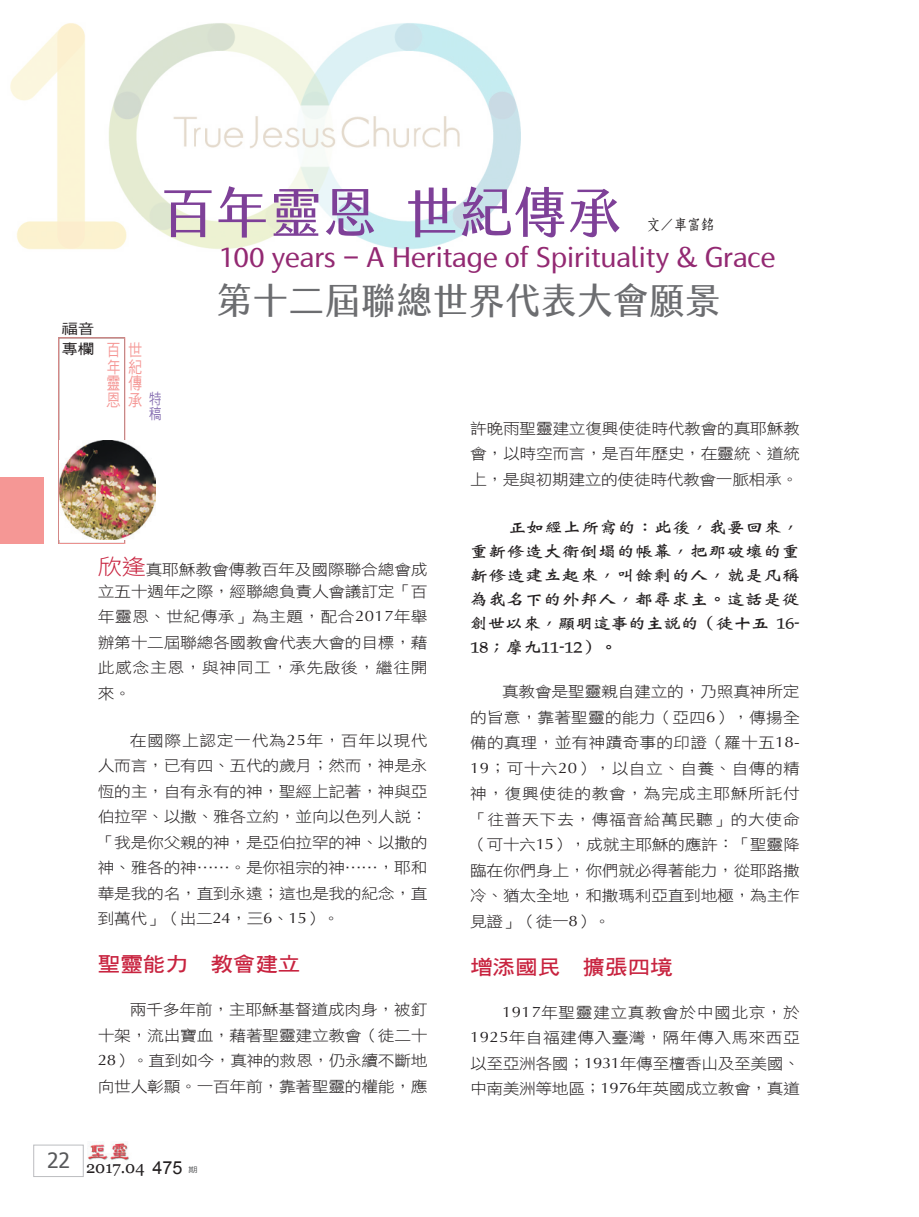
<style>
.page{position:relative;width:919px;height:1217px;background:#fff}
.page>*{position:absolute;margin:0;border:0;box-sizing:border-box;transform-origin:0 0}
.題目{font:54px "jf jinxuan fresh 2.1 Medium";color:#7e4098}
.題目-2{font:36px "jf jinxuan fresh 2.1 Medium";color:#6c6d70}
.t1{font:27px "jf jinxuan fresh 2.1 Medium";color:#932972}
.大標{font:20.25px "DF Hei W7 WIN BF";color:#c8233f;scale:1.11 1}
.t2{font:16.5px "Georgia";color:#231f20}
.t3{font:16.5px/16.5px "DF Hei W5 WIN BF";color:#f59795;text-align:justify;scale:.85 1}
.Normal經文{font:16.2px/24px "DF Wei Bei W7 WINP BF";letter-spacing:.02em;color:#231f20;text-align:justify;scale:1.11 1}
.Normal-小字{font:15.15px/25.5px "DF Hei W3 WIN BF";letter-spacing:-.02em;color:#231f20;text-align:justify;scale:1.11 1}
.作者{font:15px "DF Fang Song W6 WIN BF";color:#231f20;scale:.9 1}
.t4{font:15px "DF Hei W5 WIN BF";color:#8972b3;scale:.85 1}
.t5{font:14.1px/19.8px "DF Hei W5 WIN BF";color:#231f20;scale:1.18 1}
.t6{font:7.5px "DF Hei W5 WIN BF";color:#57585a;scale:1.25 1}
.s1{font-size:15px;color:#8972b3}
.s2{font-size:21.9px;color:#c8233f}
.s3{font-family:"Optima"}
.s4{font-family:"Arial";font-size:18px}
</style>
<div class="page">
<div style="left:33px;top:1144px;width:50px;height:32px;border:1px solid #bcbdc0"></div>
<img style="left:88px;top:1143px;width:41px;height:18px">
<img style="left:10px;top:23px;width:511px;height:227px">
<div style="left:58px;top:337px;width:67px;height:206px;border:1px solid #f59795"></div>
<div style="left:0;top:477px;width:44px;height:66px;background:#f59795"></div>
<img style="left:60px;top:440px;width:96px;height:99px">
<p class="題目" style="left:161px;top:181px;width:462px">百年靈恩 世紀傳承</p>
<p class="作者" style="left:646px;top:217px;width:76px">文／車富銘</p>
<p class="t1" style="left:219px;top:241px;width:558px">100 years – A Heritage of Spirituality &amp; Grace</p>
<p class="題目-2" style="left:216px;top:280px;width:505px">第十二屆聯總世界代表大會願景</p>
<p class="t5" style="left:61px;top:319px;width:29px">福音專欄</p>
<p class="t3" style="left:106px;top:342px;width:18px">百年靈恩</p>
<p class="t3" style="left:128px;top:342px;width:41px;text-align:left">世<br>紀<br>傳<br>承<span class="s1">特</span></p>
<p class="t4" style="left:149px;top:406px;width:16px">稿</p>
<p class="Normal-小字" style="left:98px;top:558px;width:298px;line-height:21.8px"><span class="s2">欣逢</span>真耶穌教會傳教百年及國際聯合總會成立五十週年之際，經聯總負責人會議訂定「百</p>
<p class="Normal-小字" style="left:98px;top:604px;width:299px">年靈恩、世紀傳承」為主題，配合<span class="s3">2017</span>年舉辦第十二屆聯總各國教會代表大會的目標，藉此感念主恩，與神同工，承先啟後，繼往開來。</p>
<p class="Normal-小字" style="left:98px;top:727px;width:298px;text-indent:32px">在國際上認定一代為<span class="s3">25</span>年，百年以現代人而言，已有四、五代的歲月；然而，神是永恆的主，自有永有的神，聖經上記著，神與亞伯拉罕、以撒、雅各立約，並向以色列人說：「我是你父親的神，是亞伯拉罕的神、以撒的神、雅各的神……。是你祖宗的神……，耶和華是我的名，直到永遠；這也是我的紀念，直到萬代」（出二<span class="s3">24</span>，三<span class="s3">6</span>、<span class="s3">15</span>）。</p>
<p class="大標" style="left:98px;top:953px;width:184px">聖靈能力　教會建立</p>
<p class="Normal-小字" style="left:98px;top:996px;width:298px;text-indent:32px">兩千多年前，主耶穌基督道成肉身，被釘十架，流出寶血，藉著聖靈建立教會（徒二十<span class="s3">28</span>）。直到如今，真神的救恩，仍永續不斷地向世人彰顯。一百年前，靠著聖靈的權能，應</p>
<p class="t2" style="left:47px;top:1156px;width:137px"><sup>22</sup> 2017.04 <span class="s4">475</span></p>
<p class="t6" style="left:188px;top:1165px;width:9px">期</p>
<p class="Normal-小字" style="left:470px;top:415px;width:298px">許晚雨聖靈建立復興使徒時代教會的真耶穌教會，以時空而言，是百年歷史，在靈統、道統上，是與初期建立的使徒時代教會一脈相承。</p>
<p class="Normal經文" style="left:470px;top:514px;width:298px;text-indent:38px">正如經上所寫的：此後，我要回來，重新修造大衛倒塌的帳幕，把那破壞的重新修造建立起來，叫餘剩的人，就是凡稱為我名下的外邦人，都尋求主。這話是從創世以來，顯明這事的主說的（徒十五 16- 18；摩九11-12）。</p>
<p class="Normal-小字" style="left:470px;top:678px;width:299px;text-indent:32px">真教會是聖靈親自建立的，乃照真神所定的旨意，靠著聖靈的能力（亞四<span class="s3">6</span>），傳揚全備的真理，並有神蹟奇事的印證（羅十五<span class="s3">18- 19</span>；可十六<span class="s3">20</span>），以自立、自養、自傳的精神，復興使徒的教會，為完成主耶穌所託付「往普天下去，傳福音給萬民聽」的大使命（可十六<span class="s3">15</span>），成就主耶穌的應許：「聖靈降臨在你們身上，你們就必得著能力，從耶路撒冷、猶太全地，和撒瑪利亞直到地極，為主作見證」（徒一<span class="s3">8</span>）。</p>
<p class="大標" style="left:470px;top:956px;width:184px">增添國民　擴張四境</p>
<p class="Normal-小字" style="left:470px;top:998px;width:298px;text-indent:32px"><span class="s3">1917</span>年聖靈建立真教會於中國北京，於<span class="s3">1925</span>年自福建傳入臺灣，隔年傳入馬來西亞以至亞洲各國；<span class="s3">1931</span>年傳至檀香山及至美國、中南美洲等地區；<span class="s3">1976</span>年英國成立教會，真道</p>
</div>
